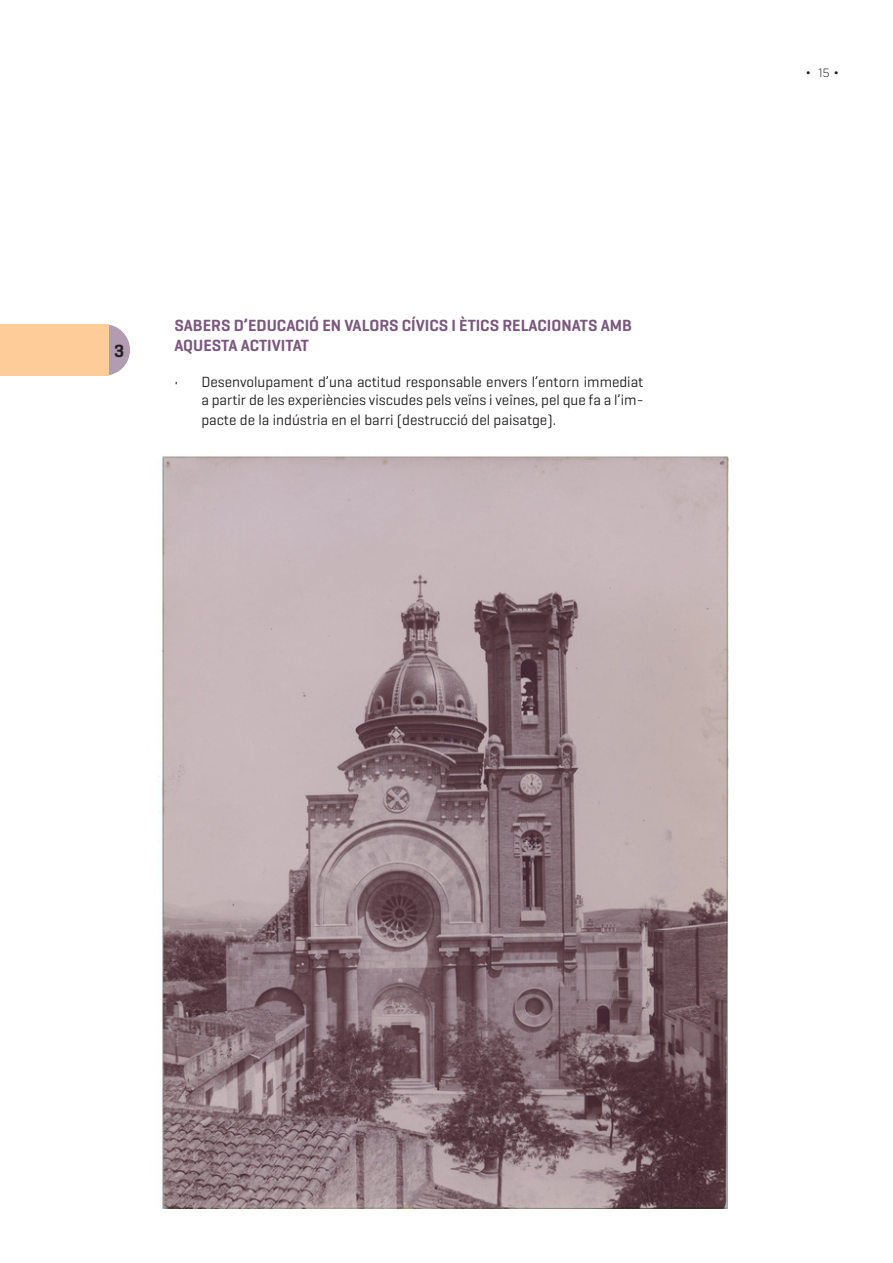
<style>
.page{position:relative;width:893px;height:1263px;background:#fff}
.page>*{position:absolute;margin:0;border:0;box-sizing:border-box;transform-origin:0 0}
.t1{font:600 18px "Geogrotesque";color:#231f20}
.t2{font:600 16.5px/19.8px "Geogrotesque";color:#7b5780}
.t3{font:15px/18px "Geogrotesque";color:#231f20;text-align:right}
.t4{font:300 12px "Gotham";color:#231f20}
</style>
<div class="page">
<div style="left:79px;top:324px;width:51px;height:52px;background:#b19cb2;border-radius:50%"></div>
<div style="left:0;top:324px;width:109px;height:52px;background:#fdcc98"></div>
<svg style="left:165px;top:459px;width:560px;height:747px;background:#9f8b90"></svg>
<p class="t1" style="left:114px;top:339px;width:12px">3</p>
<p class="t2" style="left:174px;top:316px;width:459px">SABERS D’EDUCACIÓ EN VALORS CÍVICS I ÈTICS RELACIONATS AMB<br>AQUESTA ACTIVITAT</p>
<p class="t3" style="left:174px;top:373px;width:471px">• Desenvolupament d’una actitud responsable envers l’entorn immediat a partir de les experiències viscudes pels veïns i veïnes, pel que fa a l’im-</p>
<p class="t3" style="left:201px;top:410px;width:356px">pacte de la indústria en el barri (destrucció del paisatge).</p>
<p class="t4" style="left:806px;top:66px;width:35px">• 15 •</p>
</div>
